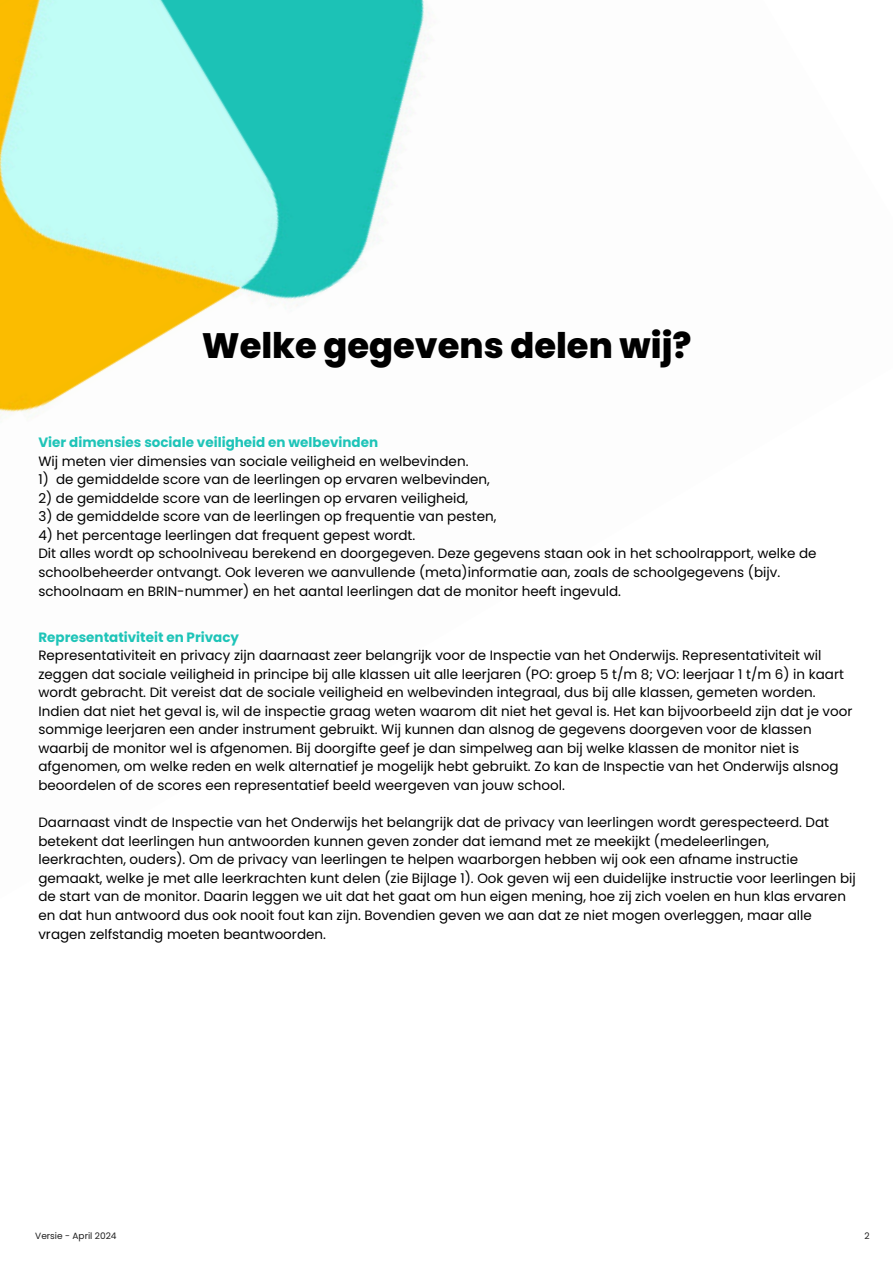
<style>
.page{position:relative;width:893px;height:1263px;background:#fff}
.page>*{position:absolute;margin:0;border:0;box-sizing:border-box;transform-origin:0 0}
.t1{font:800 35.25px "Poppins";color:#000}
.t2{font:13.5px/18.6px "Poppins";color:#000}
.t3{font:9px "Poppins";color:#1e1e1e}
.s1{font-weight:700;color:#1ec4b8}
</style>
<div class="page">
<img style="left:0;top:0;width:429px;height:417px">
<h1 class="t1" style="left:202px;top:321px;width:491px">Welke gegevens delen wij?</h1>
<h2 class="t2" style="left:38px;top:433px;width:431px"><span class="s1">Vier dimensies sociale veiligheid en welbevinden<br></span>Wij meten vier dimensies van sociale veiligheid en welbevinden.</h2>
<h2 class="t2" style="left:38px;top:470px;width:453px">1) de gemiddelde score van de leerlingen op ervaren welbevinden,</h2>
<h2 class="t2" style="left:38px;top:489px;width:431px">2) de gemiddelde score van de leerlingen op ervaren veiligheid,</h2>
<h2 class="t2" style="left:38px;top:507px;width:459px">3) de gemiddelde score van de leerlingen op frequentie van pesten,</h2>
<h2 class="t2" style="left:38px;top:526px;width:779px">4) het percentage leerlingen dat frequent gepest wordt.<br>Dit alles wordt op schoolniveau berekend en doorgegeven. Deze gegevens staan ook in het schoolrapport, welke de schoolbeheerder ontvangt. Ook leveren we aanvullende (meta)informatie aan, zoals de schoolgegevens (bijv. schoolnaam en BRIN-nummer) en het aantal leerlingen dat de monitor heeft ingevuld.</h2>
<h2 class="t2" style="left:38px;top:627px;width:815px"><span class="s1">Representativiteit en Privacy<br></span>Representativiteit en privacy zijn daarnaast zeer belangrijk voor de Inspectie van het Onderwijs. Representativiteit wil zeggen dat sociale veiligheid in principe bij alle klassen uit alle leerjaren (PO: groep 5 t/m 8; VO: leerjaar 1 t/m 6) in kaart wordt gebracht. Dit vereist dat de sociale veiligheid en welbevinden integraal, dus bij alle klassen, gemeten worden.<br>Indien dat niet het geval is, wil de inspectie graag weten waarom dit niet het geval is. Het kan bijvoorbeeld zijn dat je voor sommige leerjaren een ander instrument gebruikt. Wij kunnen dan alsnog de gegevens doorgeven voor de klassen waarbij de monitor wel is afgenomen. Bij doorgifte geef je dan simpelweg aan bij welke klassen de monitor niet is afgenomen, om welke reden en welk alternatief je mogelijk hebt gebruikt. Zo kan de Inspectie van het Onderwijs alsnog beoordelen of de scores een representatief beeld weergeven van jouw school.</h2>
<p class="t2" style="left:38px;top:813px;width:819px">Daarnaast vindt de Inspectie van het Onderwijs het belangrijk dat de privacy van leerlingen wordt gerespecteerd. Dat betekent dat leerlingen hun antwoorden kunnen geven zonder dat iemand met ze meekijkt (medeleerlingen, leerkrachten, ouders). Om de privacy van leerlingen te helpen waarborgen hebben wij ook een afname instructie gemaakt, welke je met alle leerkrachten kunt delen (zie Bijlage 1). Ook geven wij een duidelijke instructie voor leerlingen bij de start van de monitor. Daarin leggen we uit dat het gaat om hun eigen mening, hoe zij zich voelen en hun klas ervaren en dat hun antwoord dus ook nooit fout kan zijn. Bovendien geven we aan dat ze niet mogen overleggen, maar alle vragen zelfstandig moeten beantwoorden.</p>
<h2 class="t3" style="left:35px;top:1229px;width:83px">Versie - April 2024</h2>
<p class="t3" style="left:864px;top:1229px;width:7px">2</p>
</div>
